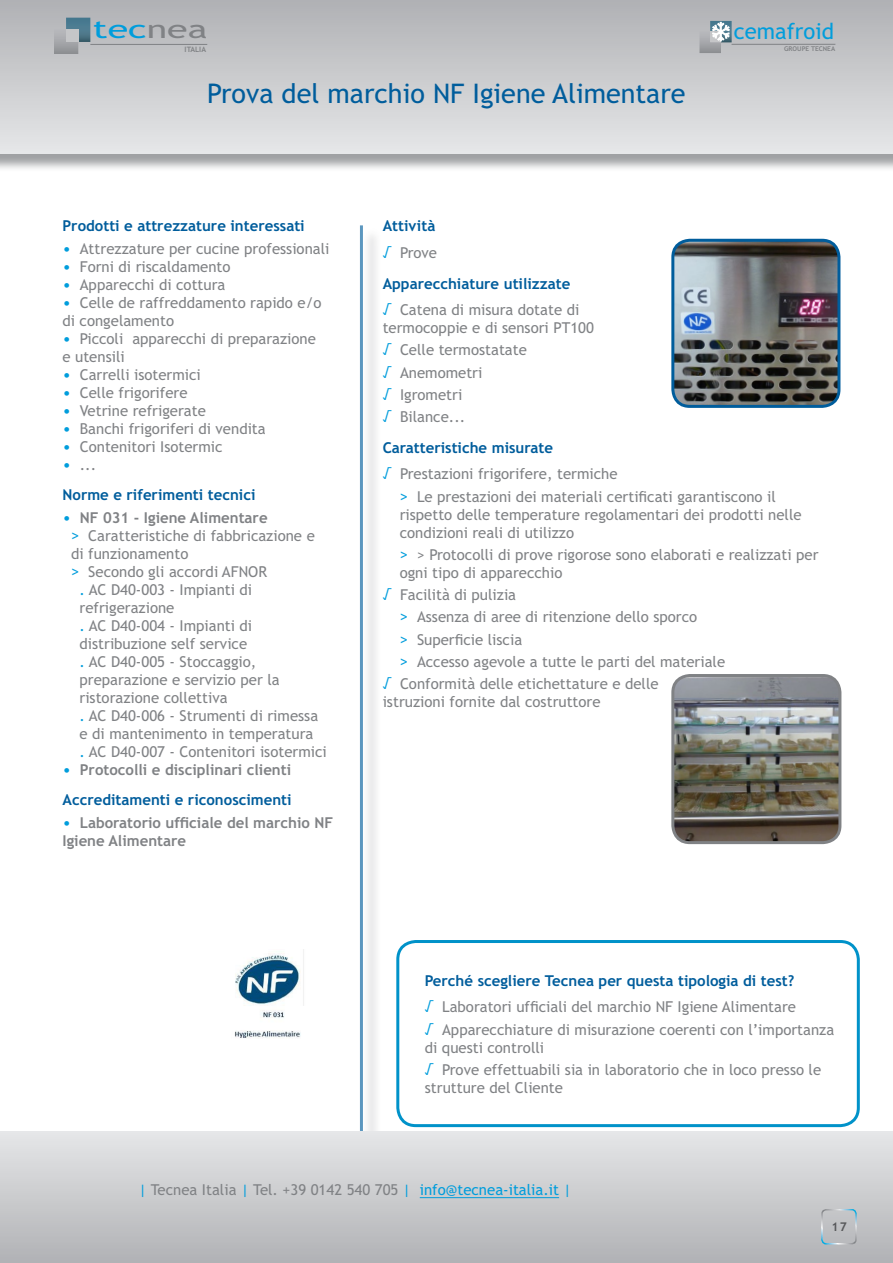
<style>
.page{position:relative;width:893px;height:1263px;background:#fff}
.page>*{position:absolute;margin:0;border:0;box-sizing:border-box;transform-origin:0 0}
.t1{font:27px "Trebuchet MSPS";color:#005d9c}
.t2{font:24.9px "Trebuchet MSPS";color:#009ddc;scale:1.5 1}
.t3{font:22.05px "Trebuchet MSPS";color:#009ddc}
.PucesGaucheInferieur{font:15px/18px "Trebuchet MSPS";color:#808285}
.t4{font:700 15px "Trebuchet MSPS";color:#005d9c}
.t5{font:700 15px/18px "Trebuchet MSPS";color:#808285}
.t6{font:700 12px "Trebuchet MSPS";color:#57585a}
.t7{font:700 7.35px "Trebuchet MSPS";color:#808285}
.t8{font:700 6.6px "Trebuchet MSPS";color:#808285}
.s1{color:#808285}
.s2{font-size:16.5px;color:#009ddc}
.s3{font-weight:400;font-size:16.5px;color:#009ddc}
.s4{color:#009ddc}
</style>
<div class="page">
<div style="left:0;top:0;width:893px;height:172px;background:#808285;opacity:.75"></div>
<div style="left:0;top:0;width:893px;height:153px;background:linear-gradient(to bottom,#afb1b4,#e6e7e8)"></div>
<svg style="left:699px;top:21px;width:33px;height:32px"></svg>
<hr style="left:731px;top:44px;width:104px;height:1px;background:#808285">
<div style="left:362px;top:228px;width:20px;height:949px;background:#f5f5f5"></div>
<hr style="left:360px;top:225px;width:3px;height:934px;background:#005d9c">
<div style="left:0;top:1131px;width:893px;height:132px;background:linear-gradient(to bottom,#e5e6e8,#b1b2b5)"></div>
<div style="left:821px;top:1209px;width:36px;height:35px;border:2px solid #fff;border-radius:4px"></div>
<svg style="left:54px;top:18px;width:36px;height:36px"></svg>
<div style="left:66px;top:30px;width:12px;height:12px;background:#c5c6c8"></div>
<hr style="left:90px;top:44px;width:117px;height:1px;background:#808285">
<div style="left:396px;top:940px;width:464px;height:187px;border:3px solid #0092c9;border-radius:18px"></div>
<img style="left:675px;top:240px;width:164px;height:165px">
<div style="left:671px;top:239px;width:169px;height:169px;border:3px solid #005d9c;border-radius:17px"></div>
<img style="left:675px;top:675px;width:165px;height:168px">
<div style="left:671px;top:674px;width:170px;height:170px;border:3px solid #808285;border-radius:17px"></div>
<img style="left:235px;top:949px;width:69px;height:89px">
<hr style="left:420px;top:1197px;width:139px;height:1px;background:#009ddc">
<h2 class="t2" style="left:93px;top:15px;width:78px">tec<span class="s1">nea</span></h2>
<p class="t7" style="left:185px;top:45px;width:23px">ITALIA</p>
<p class="t1" style="left:207px;top:78px;width:480px">Prova del marchio NF Igiene Alimentare</p>
<h3 class="t3" style="left:734px;top:19px;width:102px">cemafroid</h3>
<p class="t8" style="left:784px;top:45px;width:52px">GROUPE TECNEA</p>
<p class="t4" style="left:63px;top:217px;width:244px">Prodotti e attrezzature interessati</p>
<p class="PucesGaucheInferieur" style="left:63px;top:239px;width:268px"><span class="s2">•</span> Attrezzature per cucine professionali</p>
<p class="PucesGaucheInferieur" style="left:63px;top:257px;width:170px"><span class="s2">•</span> Forni di riscaldamento</p>
<p class="PucesGaucheInferieur" style="left:63px;top:275px;width:164px"><span class="s2">•</span> Apparecchi di cottura</p>
<p class="PucesGaucheInferieur" style="left:63px;top:293px;width:261px"><span class="s2">•</span> Celle de raffreddamento rapido e/o di congelamento</p>
<p class="PucesGaucheInferieur" style="left:63px;top:329px;width:255px"><span class="s2">•</span> Piccoli apparecchi di preparazione e utensili</p>
<p class="PucesGaucheInferieur" style="left:63px;top:365px;width:140px"><span class="s2">•</span> Carrelli isotermici</p>
<p class="PucesGaucheInferieur" style="left:63px;top:383px;width:127px"><span class="s2">•</span> Celle frigorifere</p>
<p class="PucesGaucheInferieur" style="left:63px;top:401px;width:145px"><span class="s2">•</span> Vetrine refrigerate</p>
<p class="PucesGaucheInferieur" style="left:63px;top:419px;width:205px"><span class="s2">•</span> Banchi frigoriferi di vendita</p>
<p class="PucesGaucheInferieur" style="left:63px;top:437px;width:162px"><span class="s2">•</span> Contenitori Isotermic</p>
<p class="PucesGaucheInferieur" style="left:63px;top:455px;width:35px"><span class="s2">•</span> ...</p>
<p class="t4" style="left:63px;top:486px;width:194px">Norme e riferimenti tecnici</p>
<p class="t5" style="left:63px;top:508px;width:207px"><span class="s3">•</span> NF 031 - Igiene Alimentare</p>
<p class="PucesGaucheInferieur" style="left:71px;top:526px;width:245px"><span class="s2">&gt;</span> Caratteristiche di fabbricazione e di funzionamento</p>
<p class="PucesGaucheInferieur" style="left:71px;top:562px;width:198px"><span class="s2">&gt;</span> Secondo gli accordi AFNOR</p>
<p class="PucesGaucheInferieur" style="left:80px;top:580px;width:174px"><span class="s4">.</span> AC D40-003 - Impianti di refrigerazione</p>
<p class="PucesGaucheInferieur" style="left:80px;top:616px;width:174px"><span class="s4">.</span> AC D40-004 - Impianti di distribuzione self service</p>
<p class="PucesGaucheInferieur" style="left:80px;top:652px;width:202px"><span class="s4">.</span> AC D40-005 - Stoccaggio, preparazione e servizio per la ristorazione collettiva</p>
<p class="PucesGaucheInferieur" style="left:80px;top:706px;width:240px"><span class="s4">.</span> AC D40-006 - Strumenti di rimessa e di mantenimento in temperatura</p>
<p class="PucesGaucheInferieur" style="left:80px;top:742px;width:249px"><span class="s4">.</span> AC D40-007 - Contenitori isotermici</p>
<p class="t5" style="left:63px;top:760px;width:230px"><span class="s3">•</span> Protocolli e disciplinari clienti</p>
<p class="t4" style="left:63px;top:791px;width:231px">Accreditamenti e riconoscimenti</p>
<p class="t5" style="left:63px;top:813px;width:272px"><span class="s3">•</span> Laboratorio ufficiale del marchio NF<br>Igiene Alimentare</p>
<p class="t4" style="left:383px;top:217px;width:54px">Attività</p>
<p class="PucesGaucheInferieur" style="left:383px;top:243px;width:56px"><span class="s2">√</span> Prove</p>
<p class="t4" style="left:383px;top:274px;width:189px">Apparecchiature utilizzate</p>
<p class="PucesGaucheInferieur" style="left:383px;top:301px;width:213px"><span class="s2">√</span> Catena di misura dotate di termocoppie e di sensori PT100</p>
<p class="PucesGaucheInferieur" style="left:383px;top:341px;width:146px"><span class="s2">√</span> Celle termostatate</p>
<p class="PucesGaucheInferieur" style="left:383px;top:363px;width:101px"><span class="s2">√</span> Anemometri</p>
<p class="PucesGaucheInferieur" style="left:383px;top:385px;width:81px"><span class="s2">√</span> Igrometri</p>
<p class="PucesGaucheInferieur" style="left:383px;top:408px;width:84px"><span class="s2">√</span> Bilance...</p>
<p class="t4" style="left:383px;top:439px;width:172px">Caratteristiche misurate</p>
<p class="PucesGaucheInferieur" style="left:383px;top:465px;width:236px"><span class="s2">√</span> Prestazioni frigorifere, termiche</p>
<p class="PucesGaucheInferieur" style="left:400px;top:487px;width:403px"><span class="s2">&gt;</span> Le prestazioni dei materiali certificati garantiscono il rispetto delle temperature regolamentari dei prodotti nelle condizioni reali di utilizzo</p>
<p class="PucesGaucheInferieur" style="left:400px;top:545px;width:420px"><span class="s2">&gt;</span> &gt; Protocolli di prove rigorose sono elaborati e realizzati per ogni tipo di apparecchio</p>
<p class="PucesGaucheInferieur" style="left:383px;top:586px;width:135px"><span class="s2">√</span> Facilità di pulizia</p>
<p class="PucesGaucheInferieur" style="left:400px;top:608px;width:299px"><span class="s2">&gt;</span> Assenza di aree di ritenzione dello sporco</p>
<p class="PucesGaucheInferieur" style="left:400px;top:630px;width:124px"><span class="s2">&gt;</span> Superficie liscia</p>
<p class="PucesGaucheInferieur" style="left:400px;top:652px;width:327px"><span class="s2">&gt;</span> Accesso agevole a tutte le parti del materiale</p>
<p class="PucesGaucheInferieur" style="left:383px;top:675px;width:277px"><span class="s2">√</span> Conformità delle etichettature e delle istruzioni fornite dal costruttore</p>
<p class="t4" style="left:425px;top:972px;width:371px">Perché scegliere Tecnea per questa tipologia di test?</p>
<p class="PucesGaucheInferieur" style="left:425px;top:998px;width:373px"><span class="s2">√</span> Laboratori ufficiali del marchio NF Igiene Alimentare</p>
<p class="PucesGaucheInferieur" style="left:425px;top:1020px;width:411px"><span class="s2">√</span> Apparecchiature di misurazione coerenti con l’importanza di questi controlli</p>
<p class="PucesGaucheInferieur" style="left:425px;top:1060px;width:398px"><span class="s2">√</span> Prove effettuabili sia in laboratorio che in loco presso le strutture del Cliente</p>
<p class="PucesGaucheInferieur" style="left:139px;top:1181px;width:434px"><span class="s4">|</span> Tecnea Italia <span class="s4">|</span> Tel. +39 0142 540 705 <span class="s4">| info@tecnea-italia.it |</span></p>
<p class="t6" style="left:831px;top:1220px;width:17px">17</p>
</div>
